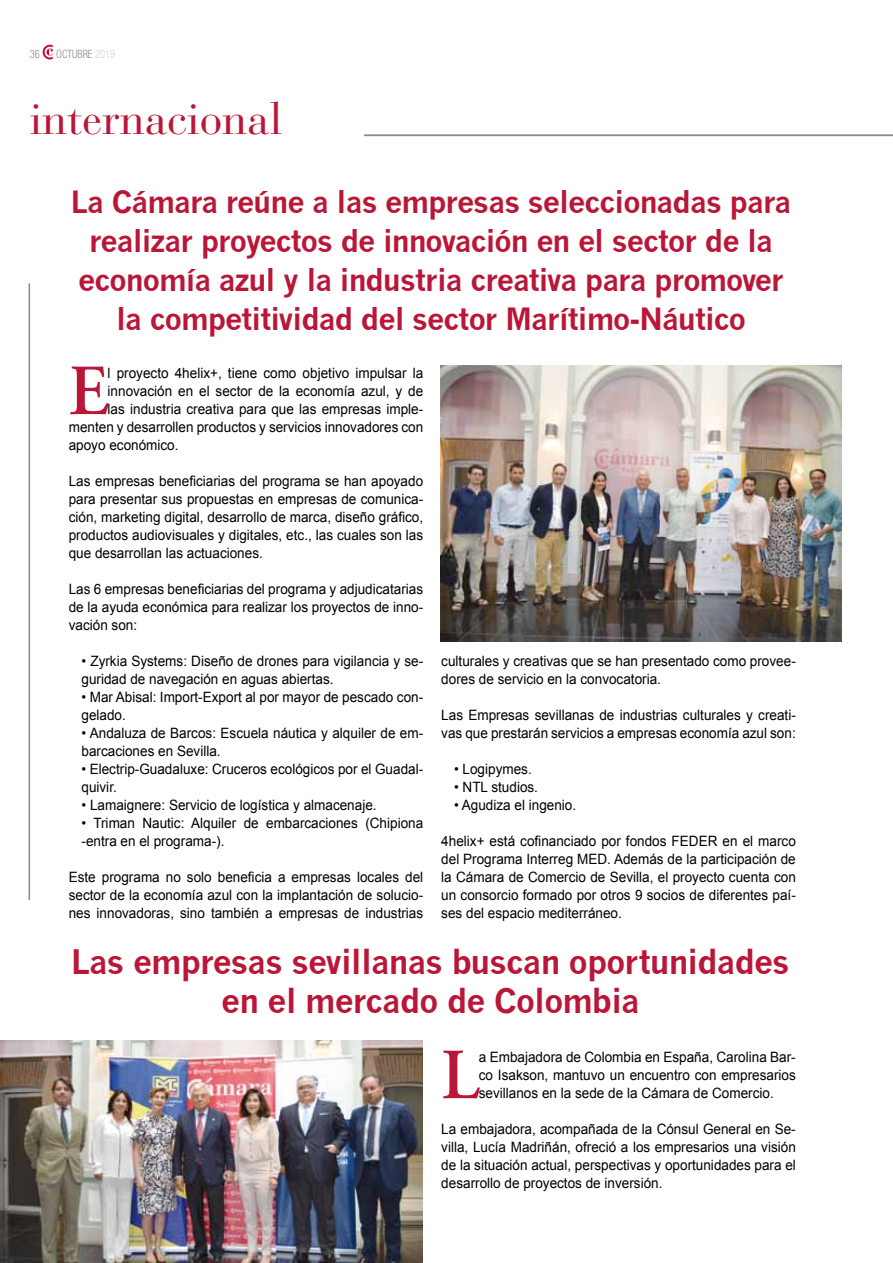
<style>
.page{position:relative;width:893px;height:1263px;background:#fff}
.page>*{position:absolute;margin:0;border:0;box-sizing:border-box;transform-origin:0 0}
.t1{font:600 71.85px "Adobe Garamond Pro";color:#ba1738;scale:.95 1}
.t2{font:45px "Bauer Bodoni";color:#ba1738}
.t3{font:700 33px/39px "News Gothic";letter-spacing:-.025em;color:#ba1738;text-align:center}
.t4{font:700 30px/39px "News Gothic";letter-spacing:-.03em;color:#ba1738;text-align:center}
.t5{font:14.25px/18px "Arial";color:#000;scale:.95 1}
.t6{font:300 condensed 11.55px "Helvetica Neue";color:#8a8b8c;scale:.91 1}
.s1{color:#d3d3d4}
</style>
<div class="page">
<svg style="left:43px;top:45px;width:10px;height:14px"></svg>
<hr style="left:29px;top:283px;width:1px;height:617px;background:#8a8b8c">
<hr style="left:364px;top:135px;width:529px;height:1px;background:#8a8b8c">
<img style="left:0;top:1041px;width:422px;height:222px">
<img style="left:440px;top:366px;width:402px;height:275px">
<p class="t6" style="left:30px;top:47px;width:13px">36</p>
<p class="t6" style="left:56px;top:47px;width:66px">OCTUBRE <span class="s1">2019</span></p>
<h2 class="t2" style="left:30px;top:101px;width:254px">internacional</h2>
<h3 class="t4" style="left:71px;top:185px;width:722px">la cámara reúne a las empresas seleccionadas para realizar proyectos de innovación en el sector de la economía azul y la industria creativa para promover la competitividad del sector marítimo-Náutico</h3>
<h1 class="t1" style="left:69px;top:347px;width:43px">E</h1>
<p class="t5" style="left:108px;top:365px;width:334px">l proyecto 4helix+, tiene como objetivo impulsar la</p>
<p class="t5" style="left:108px;top:383px;width:334px">innovación en el sector de la economía azul, y de</p>
<p class="t5" style="left:108px;top:401px;width:334px">las industria creativa para que las empresas imple-</p>
<p class="t5" style="left:69px;top:419px;width:375px">menten y desarrollen productos y servicios innovadores con</p>
<p class="t5" style="left:69px;top:437px;width:117px">apoyo económico.</p>
<p class="t5" style="left:69px;top:472px;width:375px;text-align:justify">Las empresas beneficiarias del programa se han apoyado para presentar sus propuestas en empresas de comunica&shy;ción, marketing digital, desarrollo de marca, diseño gráfico, productos audiovisuales y digitales, etc., las cuales son las que desarrollan las actuaciones.</p>
<p class="t5" style="left:69px;top:580px;width:375px;text-align:justify">Las 6 empresas beneficiarias del programa y adjudicatarias de la ayuda económica para realizar los proyectos de inno&shy;vación son:</p>
<p class="t5" style="left:81px;top:652px;width:361px">• Zyrkia Systems: Diseño de drones para vigilancia y se&shy;guridad de navegación en aguas abiertas.</p>
<p class="t5" style="left:81px;top:688px;width:361px">• Mar Abisal: Import-Export al por mayor de pescado con&shy;gelado.</p>
<p class="t5" style="left:81px;top:724px;width:361px">• Andaluza de Barcos: Escuela náutica y alquiler de em&shy;barcaciones en Sevilla.</p>
<p class="t5" style="left:81px;top:760px;width:361px">• Electrip-Guadaluxe: Cruceros ecológicos por el Guadal&shy;quivir.</p>
<p class="t5" style="left:81px;top:796px;width:312px">• Lamaignere: Servicio de logística y almacenaje.</p>
<p class="t5" style="left:81px;top:814px;width:361px">• Triman Nautic: Alquiler de embarcaciones (Chipiona -entra en el programa-).</p>
<p class="t5" style="left:69px;top:868px;width:375px;text-align:justify">Este programa no solo beneficia a empresas locales del sector de la economía azul con la implantación de solucio&shy;nes innovadoras, sino también a empresas de industrias</p>
<p class="t5" style="left:441px;top:653px;width:375px">culturales y creativas que se han presentado como provee&shy;dores de servicio en la convocatoria.</p>
<p class="t5" style="left:441px;top:707px;width:375px">Las Empresas sevillanas de industrias culturales y creati&shy;vas que prestarán servicios a empresas economía azul son:</p>
<p class="t5" style="left:454px;top:760px;width:83px">• Logipymes.</p>
<p class="t5" style="left:454px;top:778px;width:90px">• NTL studios.</p>
<p class="t5" style="left:454px;top:796px;width:130px">• Agudiza el ingenio.</p>
<p class="t5" style="left:441px;top:832px;width:375px;text-align:justify">4helix+ está cofinanciado por fondos FEDER en el marco del Programa Interreg MED. Además de la participación de la Cámara de Comercio de Sevilla, el proyecto cuenta con un consorcio formado por otros 9 socios de diferentes paí&shy;ses del espacio mediterráneo.</p>
<h3 class="t3" style="left:71px;top:945px;width:720px">las empresas sevillanas buscan oportunidades en el mercado de colombia</h3>
<h1 class="t1" style="left:441px;top:1031px;width:42px">L</h1>
<p class="t5" style="left:479px;top:1049px;width:335px;text-align:justify">a Embajadora de Colombia en España, Carolina Bar&shy;co Isakson, mantuvo un encuentro con empresarios sevillanos en la sede de la Cámara de Comercio.</p>
<p class="t5" style="left:441px;top:1121px;width:375px;text-align:justify">La embajadora, acompañada de la Cónsul General en Se&shy;villa, Lucía Madriñán, ofreció a los empresarios una visión de la situación actual, perspectivas y oportunidades para el desarrollo de proyectos de inversión.</p>
</div>
